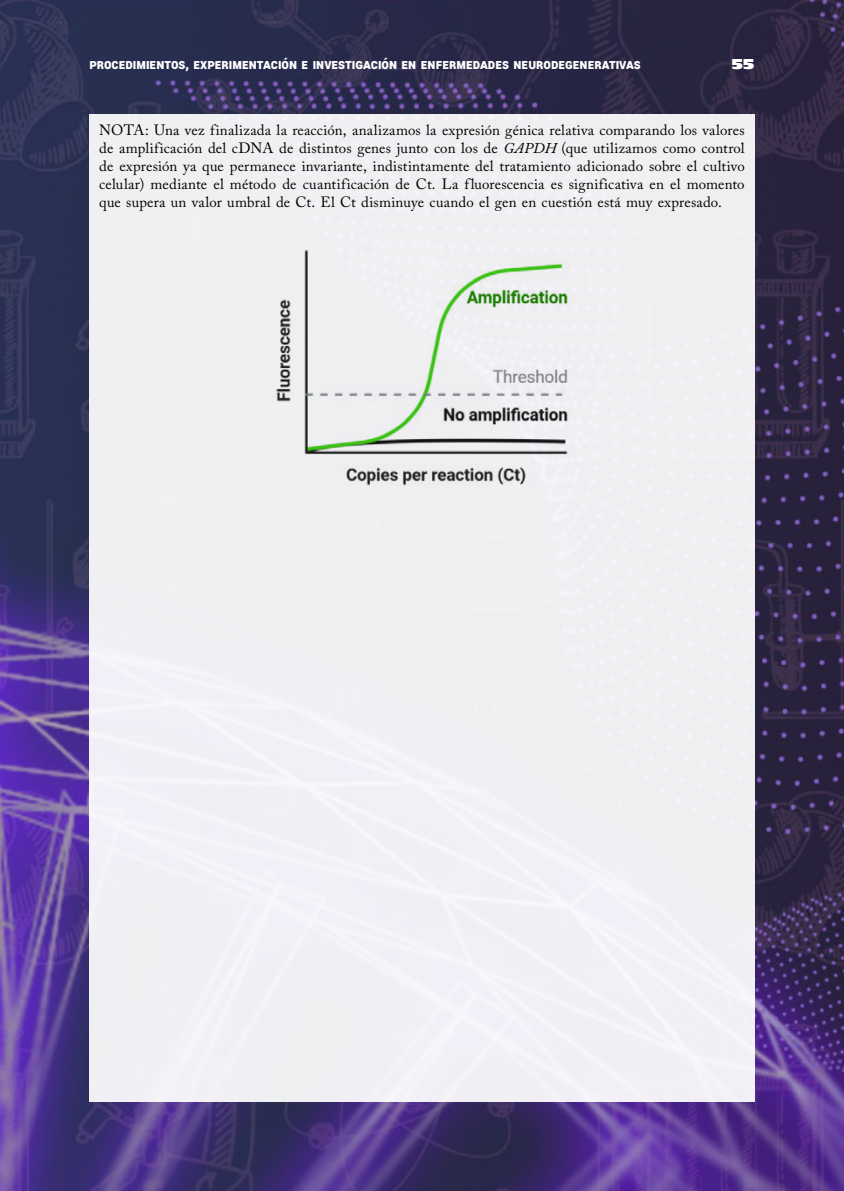
<style>
.page{position:relative;width:844px;height:1191px;background:#fff}
.page>*{position:absolute;margin:0;border:0;box-sizing:border-box;transform-origin:0 0}
.t1{font:14.88px/17.8px "Adobe Caslon Pro";letter-spacing:.01em;color:#000;text-align:justify}
.t2{font:900 14px "Roboto";color:#fff;scale:.9 1}
.t3{font:14px "Antique Olive Std Nord";color:#fff}
.s1{font-style:italic}
</style>
<div class="page">
<img style="left:0;top:0;width:843px;height:1191px">
<div style="left:89px;top:114px;width:665px;height:987px;background:#f0f0f2"></div>
<img style="left:276px;top:249px;width:292px;height:237px">
<p class="t2" style="left:89px;top:55px;width:614px">Procedimientos, experimentación e investigación en enfermedades neurodegenerativas</p>
<p class="t3" style="left:731px;top:56px;width:24px">55</p>
<p class="t1" style="left:99px;top:121px;width:646px">NOTA: Una vez finalizada la reacción, analizamos la expresión génica relativa comparando los valores de amplificación del cDNA de distintos genes junto con los de <span class="s1">GAPDH</span> (que utilizamos como control de expresión ya que permanece invariante, indistintamente del tratamiento adicionado sobre el cultivo celular) mediante el método de cuantificación de Ct. La fluorescencia es significativa en el momento que supera un valor umbral de Ct. El Ct disminuye cuando el gen en cuestión está muy expresado.</p>
</div>
